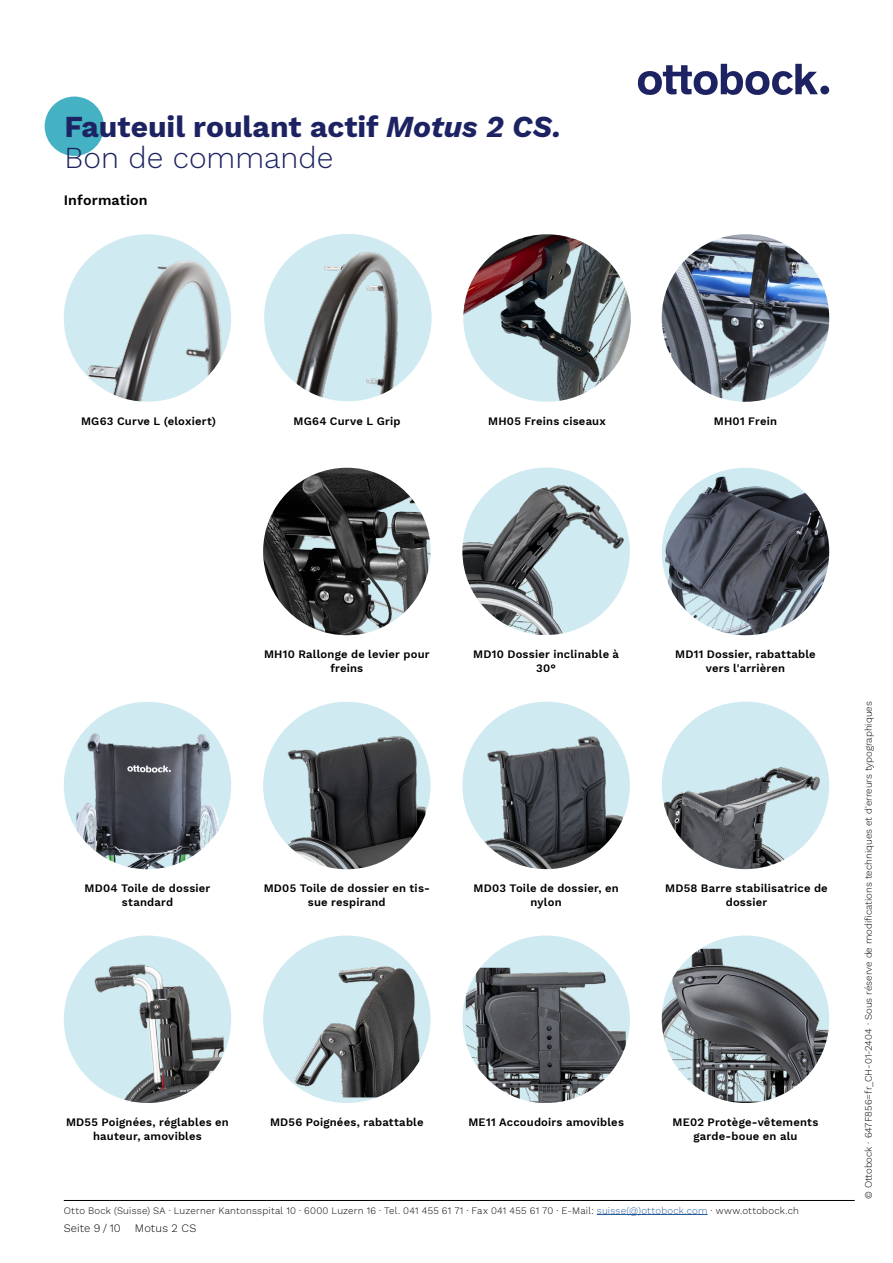
<style>
.page{position:relative;width:893px;height:1263px;background:#fff}
.page>*{position:absolute;margin:0;border:0;box-sizing:border-box;transform-origin:0 0}
.t1{font:700 30px/31.8px "Work Sans";color:#1d2362}
.t2{font:600 14.25px "Work Sans";letter-spacing:.01em;color:#000}
.t3{font:600 11.25px/13.5px "Work Sans";letter-spacing:.02em;color:#000;text-align:center}
.t4{font:300 11.25px "Work Sans";letter-spacing:.01em;color:#000}
.t5{font:300 9.75px "Work Sans";letter-spacing:.01em;color:#000}
.s1{font-style:italic}
.s2{font-weight:300}
.s3{color:#275b9b}
</style>
<div class="page">
<div style="left:820px;top:86px;width:9px;height:8px;background:#1d2362;border-radius:50%"></div>
<svg style="left:638px;top:64px;width:180px;height:31px"></svg>
<div style="left:45px;top:97px;width:59px;height:59px;background:#44b2c3;border-radius:50%"></div>
<hr style="left:64px;top:1200px;width:791px;height:1px;background:#000">
<hr style="left:597px;top:1214px;width:110px;height:1px;background:#275b9b">
<img style="left:462px;top:468px;width:168px;height:167px;border-radius:84px">
<img style="left:662px;top:468px;width:167px;height:167px;border-radius:84px">
<div style="left:64px;top:935px;width:167px;height:168px;background:#d0eaf1;border-radius:50%"></div>
<img style="left:78px;top:964px;width:146px;height:139px">
<div style="left:263px;top:935px;width:168px;height:168px;background:#d0eaf1;border-radius:50%"></div>
<img style="left:284px;top:957px;width:140px;height:140px">
<img style="left:662px;top:234px;width:167px;height:168px;border-radius:84px">
<img style="left:463px;top:234px;width:168px;height:168px;border-radius:84px">
<img style="left:263px;top:468px;width:168px;height:167px;border-radius:84px">
<div style="left:64px;top:234px;width:167px;height:168px;background:#d0eaf1;border-radius:50%"></div>
<img style="left:85px;top:260px;width:143px;height:142px">
<img style="left:269px;top:239px;width:163px;height:162px">
<div style="left:64px;top:702px;width:167px;height:167px;background:#d0eaf1;border-radius:50%"></div>
<img style="left:77px;top:727px;width:142px;height:142px">
<div style="left:462px;top:702px;width:168px;height:167px;background:#d0eaf1;border-radius:50%"></div>
<img style="left:479px;top:725px;width:144px;height:144px">
<div style="left:263px;top:702px;width:168px;height:167px;background:#d0eaf1;border-radius:50%"></div>
<img style="left:283px;top:725px;width:142px;height:144px">
<img style="left:662px;top:702px;width:167px;height:167px;border-radius:84px">
<div style="left:462px;top:935px;width:168px;height:168px;background:#d0eaf1;border-radius:50%"></div>
<img style="left:466px;top:968px;width:160px;height:135px">
<img style="left:662px;top:935px;width:167px;height:168px;border-radius:84px">
<h1 class="t1" style="left:65px;top:109px;width:498px">Fauteuil roulant actif <span class="s1">Motus 2 CS.<br></span><span class="s2">Bon de commande</span></h1>
<p class="t2" style="left:64px;top:189px;width:86px">Information</p>
<p class="t3" style="left:81px;top:414px;width:137px">MG63 Curve L (eloxiert)</p>
<p class="t3" style="left:294px;top:414px;width:108px">MG64 Curve L Grip</p>
<p class="t3" style="left:488px;top:414px;width:119px">MH05 Freins ciseaux</p>
<p class="t3" style="left:714px;top:414px;width:65px">MH01 Frein</p>
<p class="t3" style="left:264px;top:647px;width:167px">MH10 Rallonge de levier pour freins</p>
<p class="t3" style="left:473px;top:647px;width:147px">MD10 Dossier inclinable à<br>30°</p>
<p class="t3" style="left:675px;top:647px;width:142px">MD11 Dossier, rabattable vers l'arrièren</p>
<p class="t3" style="left:85px;top:881px;width:127px">MD04 Toile de dossier standard</p>
<p class="t3" style="left:264px;top:881px;width:168px">MD05 Toile de dossier en tis&shy;sue respirand</p>
<p class="t3" style="left:665px;top:881px;width:164px">MD58 Barre stabilisatrice de dossier</p>
<p class="t3" style="left:474px;top:881px;width:147px">MD03 Toile de dossier, en nylon</p>
<p class="t3" style="left:66px;top:1115px;width:164px">MD55 Poignées, réglables en hauteur, amovibles</p>
<p class="t3" style="left:270px;top:1115px;width:155px">MD56 Poignées, rabattable</p>
<p class="t3" style="left:468px;top:1115px;width:157px">ME11 Accoudoirs amovibles</p>
<p class="t3" style="left:673px;top:1115px;width:147px">ME02 Protège-vêtements garde-boue en alu</p>
<p class="t5" style="left:64px;top:1203px;width:737px">Otto Bock (Suisse) SA · Luzerner Kantonsspital 10 · 6000 Luzern 16 · Tel. 041 455 61 71 · Fax 041 455 61 70 · E-Mail: <span class="s3">suisse(@)ottobock.com</span> · www.ottobock.ch</p>
<p class="t4" style="left:64px;top:1220px;width:59px">Seite 9 / 10</p>
<p class="t4" style="left:135px;top:1220px;width:63px">Motus 2 CS</p>
<p class="t5" style="left:861px;top:1199px;width:499px;rotate:-90deg">© Ottobock · 647F856=fr_CH-01-2404 · Sous réserve de modifications techniques et d'erreurs typographiques</p>
</div>
